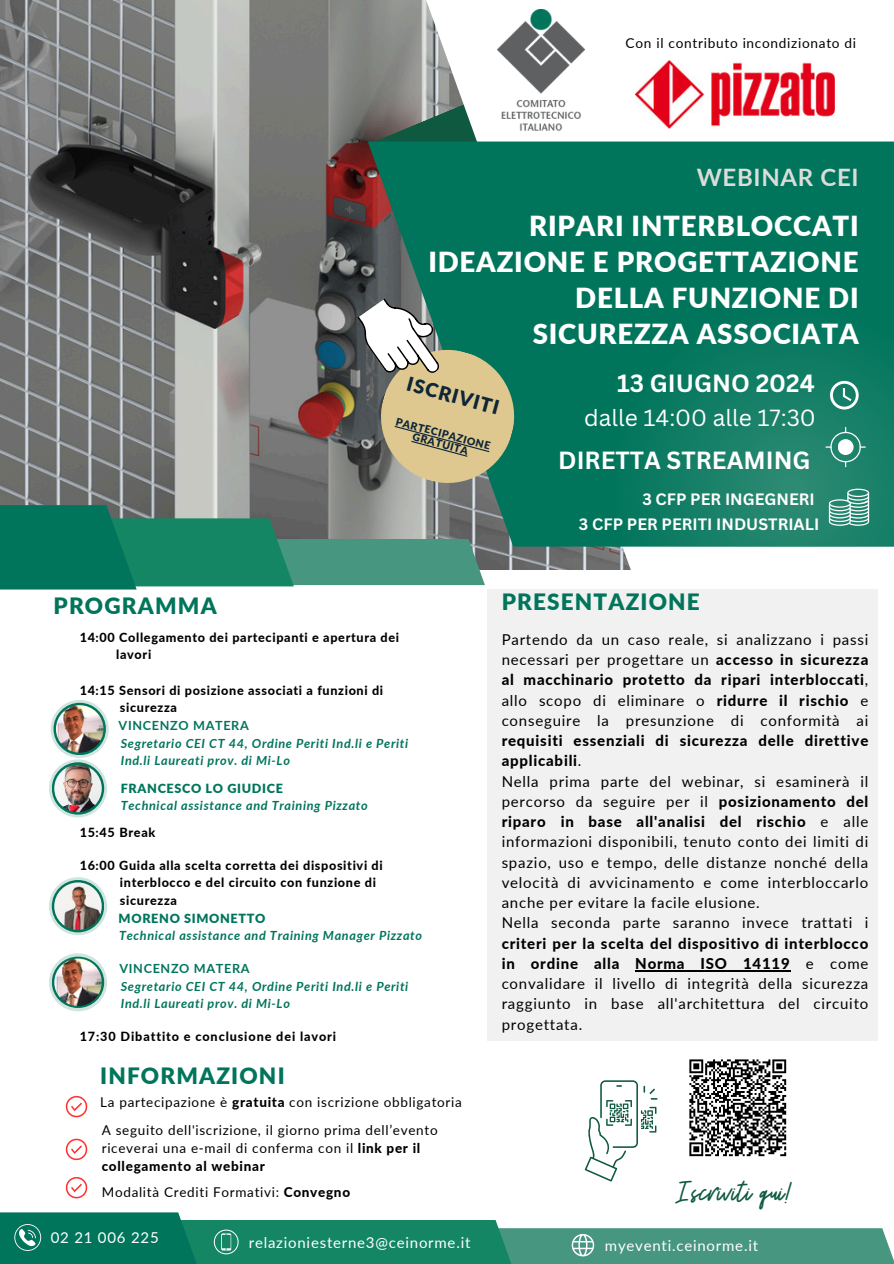
<style>
.page{position:relative;width:894px;height:1264px;background:#fff}
.page>*{position:absolute;margin:0;border:0;box-sizing:border-box;transform-origin:0 0}
.t1{font:30.75px "Beauty Salon Script";color:#0e5940}
.t2{font:900 27.6px/36px "Lato";letter-spacing:.03em;color:#fff;text-align:right}
.t3{font:700 24.15px "Canva Sans";color:#fff}
.t4{font:700 24px "Lato";letter-spacing:.03em;color:#dcdcdb}
.t5{font:22.65px "Canva Sans";color:#fff}
.t6{font:900 22.5px "Lato";letter-spacing:.05em;color:#00755c}
.t7{font:900 19.5px "Lato";color:#0e2637}
.t8{font:700 16.05px "Canva Sans";color:#fff}
.t9{font:15px/20.2px "Lato";letter-spacing:.05em;color:#000;text-align:justify}
.t10{font:800 15px/20.2px "Lato";letter-spacing:.05em;color:#000;text-align:justify}
.t11{font:15px "Lato";letter-spacing:.05em;color:#fff}
.t12{font:13.65px "Lato";letter-spacing:.05em;color:#000}
.t13{font:13.5px/18px "Lato";letter-spacing:.05em;color:#000}
.t14{font:italic 700 12.6px "Lato";letter-spacing:.05em;color:#00755c}
.t15{font:800 12.6px "Lato";letter-spacing:.05em;color:#000}
.t16{font:800 12.6px "Lato";letter-spacing:.07em;color:#000}
.t17{font:900 12.6px "Lato";letter-spacing:.05em;color:#00755c}
.t18{font:700 12.6px "Lato";letter-spacing:.05em;color:#00755c}
.t19{font:900 10.5px/10.2px "Lato";color:#0e2637;text-align:center}
.s1{font-weight:800}
.s2{font-weight:400}
</style>
<div class="page">
<img style="left:0;top:0;width:417px;height:505px">
<svg style="left:374px;top:99px;width:43px;height:42px;background:#636a64"></svg>
<svg style="left:417px;top:0;width:476px;height:607px"></svg>
<svg style="left:367px;top:141px;width:526px;height:405px;background:#08745c"></svg>
<svg style="left:0;top:505px;width:485px;height:84px;background:#3b8874"></svg>
<svg style="left:588px;top:284px;width:305px;height:262px;background:#0e7b63"></svg>
<svg style="left:66px;top:1095px;width:21px;height:22px"></svg>
<svg style="left:66px;top:1138px;width:21px;height:22px"></svg>
<svg style="left:66px;top:1177px;width:21px;height:21px"></svg>
<img style="left:497px;top:10px;width:87px;height:122px">
<svg style="left:829px;top:381px;width:28px;height:28px"></svg>
<svg style="left:828px;top:488px;width:40px;height:38px;background:#68ab9b"></svg>
<svg style="left:825px;top:427px;width:40px;height:40px"></svg>
<div style="left:837px;top:439px;width:16px;height:16px;background:#fff;border-radius:50%"></div>
<svg style="left:49px;top:759px;width:58px;height:58px"></svg>
<svg style="left:49px;top:877px;width:58px;height:58px"></svg>
<svg style="left:49px;top:953px;width:58px;height:58px"></svg>
<svg style="left:51px;top:700px;width:58px;height:58px"></svg>
<svg style="left:52px;top:762px;width:52px;height:52px"></svg>
<svg style="left:52px;top:880px;width:52px;height:52px"></svg>
<svg style="left:52px;top:956px;width:52px;height:51px"></svg>
<svg style="left:53px;top:702px;width:53px;height:53px"></svg>
<img style="left:54px;top:764px;width:48px;height:48px;border-radius:50%">
<img style="left:54px;top:882px;width:48px;height:47px;border-radius:50%">
<img style="left:56px;top:705px;width:47px;height:47px;border-radius:50%">
<div style="left:487px;top:588px;width:390px;height:452px;background:#f1f1f1"></div>
<div style="left:441px;top:1228px;width:452px;height:35px;background:#469680"></div>
<div style="left:164px;top:1219px;width:373px;height:44px;background:#148664"></div>
<svg style="left:230px;top:1230px;width:8px;height:24px"></svg>
<svg style="left:571px;top:1234px;width:23px;height:22px"></svg>
<svg style="left:0;top:1212px;width:230px;height:51px;fill:#00755c"></svg>
<svg style="left:14px;top:1223px;width:27px;height:27px"></svg>
<img style="left:635px;top:60px;width:199px;height:69px">
<hr style="left:635px;top:970px;width:65px;height:1px;background:#000">
<hr style="left:700px;top:970px;width:90px;height:1px;background:#000">
<img style="left:54px;top:958px;width:48px;height:48px;border-radius:50%">
<svg style="left:350px;top:285px;width:171px;height:205px;background:#859a7f"></svg>
<svg style="left:584px;top:1080px;width:73px;height:101px"></svg>
<svg style="left:689px;top:1059px;width:98px;height:98px"></svg>
<p class="t12" style="left:625px;top:34px;width:232px">Con il contributo incondizionato di</p>
<p class="t4" style="left:696px;top:162px;width:163px">WEBINAR CEI</p>
<h3 class="t2" style="left:428px;top:207px;width:431px">RIPARI INTERBLOCCATI<br>IDEAZIONE E PROGETTAZIONE<br>DELLA FUNZIONE DI<br>SICUREZZA ASSOCIATA</h3>
<p class="t7" style="left:410px;top:371px;width:96px;rotate:15deg">ISCRIVITI</p>
<p class="t19" style="left:397px;top:416px;width:99px;rotate:15deg">PARTECIPAZIONE<br>GRATUITA</p>
<p class="t3" style="left:617px;top:366px;width:199px">13 GIUGNO 2024</p>
<p class="t5" style="left:584px;top:401px;width:233px">dalle 14:00 alle 17:30</p>
<p class="t3" style="left:558px;top:443px;width:254px">DIRETTA STREAMING</p>
<p class="t8" style="left:642px;top:488px;width:174px">3 CFP PER INGEGNERI</p>
<p class="t8" style="left:579px;top:512px;width:242px">3 CFP PER PERITI INDUSTRIALI</p>
<p class="t6" style="left:53px;top:592px;width:165px">PROGRAMMA</p>
<h4 class="t15" style="left:80px;top:629px;width:321px">14:00 Collegamento dei partecipanti e apertura dei</h4>
<h3 class="t15" style="left:116px;top:647px;width:37px">lavori</h3>
<h6 class="t15" style="left:80px;top:682px;width:305px">14:15 Sensori di posizione associati a funzioni di</h6>
<h6 class="t15" style="left:120px;top:700px;width:59px">sicurezza</h6>
<h3 class="t18" style="left:119px;top:717px;width:132px">VINCENZO MATERA</h3>
<p class="t14" style="left:121px;top:735px;width:289px">Segretario CEI CT 44, Ordine Periti Ind.li e Periti</p>
<p class="t14" style="left:121px;top:752px;width:171px">Ind.li Laureati prov. di Mi-Lo</p>
<p class="t17" style="left:121px;top:780px;width:164px">FRANCESCO LO GIUDICE</p>
<h3 class="t14" style="left:121px;top:797px;width:248px">Technical assistance and Training Pizzato</h3>
<p class="t15" style="left:80px;top:824px;width:77px">15:45 Break</p>
<p class="t15" style="left:80px;top:857px;width:304px">16:00 Guida alla scelta corretta dei dispositivi di</p>
<p class="t15" style="left:120px;top:874px;width:257px">interblocco e del circuito con funzione di</p>
<p class="t15" style="left:120px;top:892px;width:59px">sicurezza</p>
<p class="t17" style="left:119px;top:910px;width:148px">MORENO SIMONETTO</p>
<p class="t14" style="left:119px;top:927px;width:304px">Technical assistance and Training Manager Pizzato</p>
<p class="t18" style="left:119px;top:960px;width:132px">VINCENZO MATERA</p>
<p class="t14" style="left:121px;top:978px;width:289px">Segretario CEI CT 44, Ordine Periti Ind.li e Periti</p>
<p class="t14" style="left:121px;top:996px;width:171px">Ind.li Laureati prov. di Mi-Lo</p>
<p class="t16" style="left:80px;top:1028px;width:258px">17:30 Dibattito e conclusione dei lavori</p>
<p class="t6" style="left:100px;top:1061px;width:186px">INFORMAZIONI</p>
<p class="t13" style="left:100px;top:1092px;width:363px">La partecipazione è <span class="s1">gratuita</span> con iscrizione obbligatoria</p>
<p class="t13" style="left:102px;top:1121px;width:337px">A seguito dell'iscrizione, il giorno prima dell’evento riceverai una e-mail di conferma con il <span class="s1">link per il collegamento al webinar</span></p>
<h2 class="t6" style="left:501px;top:587px;width:199px">PRESENTAZIONE</h2>
<p class="t10" style="left:501px;top:629px;width:368px"><span class="s2">Partendo da un caso reale, si analizzano i passi necessari per progettare un</span> accesso in sicurezza al macchinario protetto da ripari interbloccati<span class="s2">, allo scopo di eliminare o</span> ridurre il rischio <span class="s2">e conseguire la presunzione di conformità ai </span>requisiti essenziali di sicurezza delle direttive applicabili<span class="s2">.</span></p>
<h3 class="t9" style="left:501px;top:770px;width:368px">Nella prima parte del webinar, si esaminerà il percorso da seguire per il <span class="s1">posizionamento del riparo in base all'analisi del rischio</span> e alle informazioni disponibili, tenuto conto dei limiti di spazio, uso e tempo, delle distanze nonché della velocità di avvicinamento e come interbloccarlo anche per evitare la facile elusione.</h3>
<p class="t9" style="left:501px;top:912px;width:368px">Nella seconda parte saranno invece trattati i <span class="s1">criteri per la scelta del dispositivo di interblocco in ordine alla Norma ISO 14119</span> e come convalidare il livello di integrità della sicurezza raggiunto in base all'architettura del circuito progettata.</p>
<h3 class="t13" style="left:102px;top:1183px;width:250px">Modalità Crediti Formativi: <span class="s1">Convegno</span></h3>
<p class="t1" style="left:677px;top:1176px;width:117px">Iscriviti qui!</p>
<p class="t11" style="left:51px;top:1228px;width:109px">02 21 006 225</p>
<p class="t11" style="left:249px;top:1232px;width:223px">relazioniesterne3@ceinorme.it</p>
<p class="t11" style="left:604px;top:1235px;width:155px">myeventi.ceinorme.it</p>
</div>
